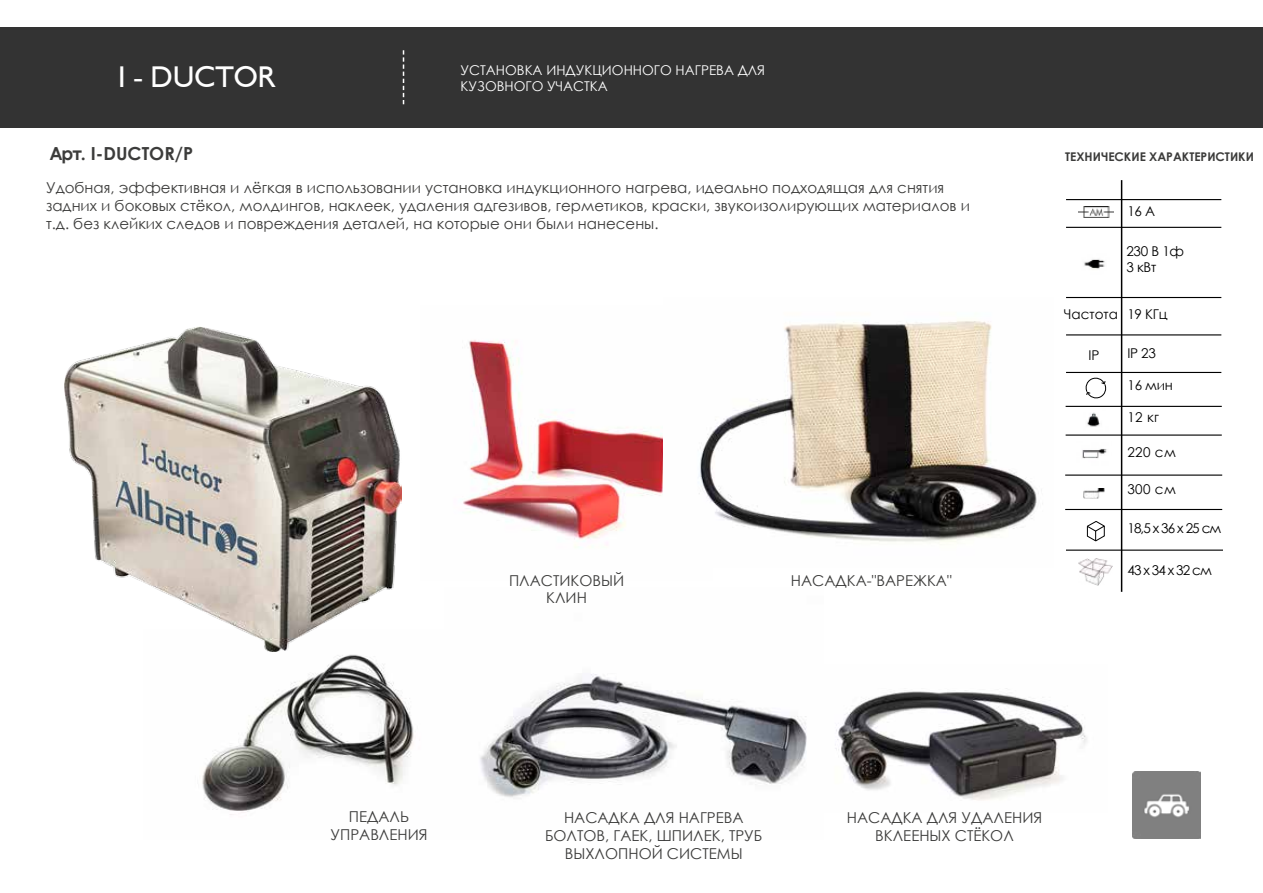
<style>
.page{position:relative;width:1263px;height:893px;background:#fff}
.page>*{position:absolute;margin:0;border:0;box-sizing:border-box;transform-origin:0 0}
.t1{font:30px "Humanist 521 BT";color:#fff}
.t2{font:700 18px "Century Gothic";color:#3c3c3b}
.t3{font:15px/18px "Century Gothic";color:#3c3c3b;text-align:center}
.t4{font:13.5px/16.2px "Century Gothic";letter-spacing:-.02em;color:#000}
.t5{font:13.5px/15.8px "Century Gothic";color:#fff}
.t6{font:13.5px "Century Gothic";letter-spacing:.04em;color:#000}
.t7{font:13.5px "Century Gothic";color:#000}
.t8{font:700 12px "Century Gothic";color:#3c3c3b}
</style>
<div class="page">
<img style="left:463px;top:340px;width:200px;height:208px">
<img style="left:1133px;top:771px;width:67px;height:68px">
<img style="left:835px;top:688px;width:252px;height:112px">
<img style="left:699px;top:320px;width:340px;height:222px">
<img style="left:202px;top:651px;width:212px;height:164px">
<div style="left:0;top:27px;width:1263px;height:101px;background:#333"></div>
<img style="left:65px;top:326px;width:336px;height:325px">
<svg style="left:403px;top:50px;width:1px;height:54px"></svg>
<img style="left:480px;top:674px;width:327px;height:125px">
<hr style="left:1121px;top:180px;width:1px;height:412px;background:#000">
<hr style="left:1065px;top:475px;width:157px;height:1px;background:#000">
<hr style="left:1065px;top:509px;width:157px;height:1px;background:#000">
<hr style="left:1066px;top:550px;width:157px;height:1px;background:#000">
<hr style="left:1065px;top:434px;width:157px;height:2px;background:#000">
<hr style="left:1065px;top:406px;width:157px;height:1px;background:#000">
<hr style="left:1066px;top:372px;width:155px;height:1px;background:#000">
<hr style="left:1066px;top:334px;width:155px;height:1px;background:#000">
<hr style="left:1066px;top:297px;width:155px;height:1px;background:#000">
<hr style="left:1066px;top:227px;width:155px;height:1px;background:#000">
<hr style="left:1066px;top:199px;width:155px;height:1px;background:#000">
<img style="left:1084px;top:259px;width:21px;height:11px">
<svg style="left:1085px;top:377px;width:22px;height:22px"></svg>
<img style="left:1087px;top:412px;width:13px;height:15px">
<img style="left:1082px;top:449px;width:25px;height:10px">
<img style="left:1083px;top:489px;width:22px;height:9px">
<img style="left:1078px;top:207px;width:35px;height:10px">
<img style="left:1079px;top:559px;width:33px;height:26px">
<svg style="left:1086px;top:521px;width:19px;height:20px"></svg>
<h1 class="t1" style="left:118px;top:58px;width:158px">I - DUCTOR</h1>
<p class="t5" style="left:460px;top:62px;width:306px">УСТАНОВКА ИНДУКЦИОННОГО НАГРЕВА ДЛЯ<br>КУЗОВНОГО УЧАСТКА</p>
<p class="t2" style="left:49px;top:140px;width:145px">Арт. I-DUCTOR/P</p>
<p class="t3" style="left:46px;top:178px;width:925px;text-align:left">Удобная, эффективная и лёгкая в использовании установка индукционного нагрева, идеально подходящая для снятия задних и боковых стёкол, молдингов, наклеек, удаления адгезивов, герметиков, краски, звукоизолирующих материалов и т.д. без клейких следов и повреждения деталей, на которые они были нанесены.</p>
<p class="t3" style="left:509px;top:571px;width:117px">ПЛАСТИКОВЫЙ</p>
<p class="t3" style="left:791px;top:571px;width:162px">НАСАДКА-"ВАРЕЖКА"</p>
<p class="t3" style="left:546px;top:589px;width:42px">КЛИН</p>
<p class="t8" style="left:1065px;top:148px;width:190px">ТЕХНИЧЕСКИЕ ХАРАКТЕРИСТИКИ</p>
<p class="t4" style="left:1127px;top:203px;width:29px">16 A</p>
<p class="t4" style="left:1126px;top:243px;width:59px">230 В 1ф<br>3 кВт</p>
<p class="t7" style="left:1064px;top:305px;width:55px">Частота</p>
<p class="t4" style="left:1088px;top:347px;width:13px">IP</p>
<p class="t4" style="left:1127px;top:306px;width:42px">19 КГц</p>
<p class="t4" style="left:1127px;top:345px;width:30px">IP 23</p>
<p class="t4" style="left:1127px;top:377px;width:47px">16 мин</p>
<p class="t4" style="left:1127px;top:408px;width:33px">12 кг</p>
<p class="t4" style="left:1127px;top:443px;width:50px">220 см</p>
<p class="t4" style="left:1127px;top:481px;width:50px">300 см</p>
<p class="t4" style="left:1127px;top:520px;width:95px">18,5 x 36 x 25 см</p>
<p class="t6" style="left:1127px;top:561px;width:86px">43x34x32 см</p>
<p class="t3" style="left:330px;top:808px;width:99px;line-height:17.5px">ПЕДАЛЬ<br>УПРАВЛЕНИЯ</p>
<p class="t3" style="left:545px;top:809px;width:219px">НАСАДКА ДЛЯ НАГРЕВА<br>БОЛТОВ, ГАЕК, ШПИЛЕК, ТРУБ<br>ВЫХЛОПНОЙ СИСТЕМЫ</p>
<p class="t3" style="left:847px;top:809px;width:197px;line-height:17.5px">НАСАДКА ДЛЯ УДАЛЕНИЯ<br>ВКЛЕЕНЫХ СТЁКОЛ</p>
</div>
